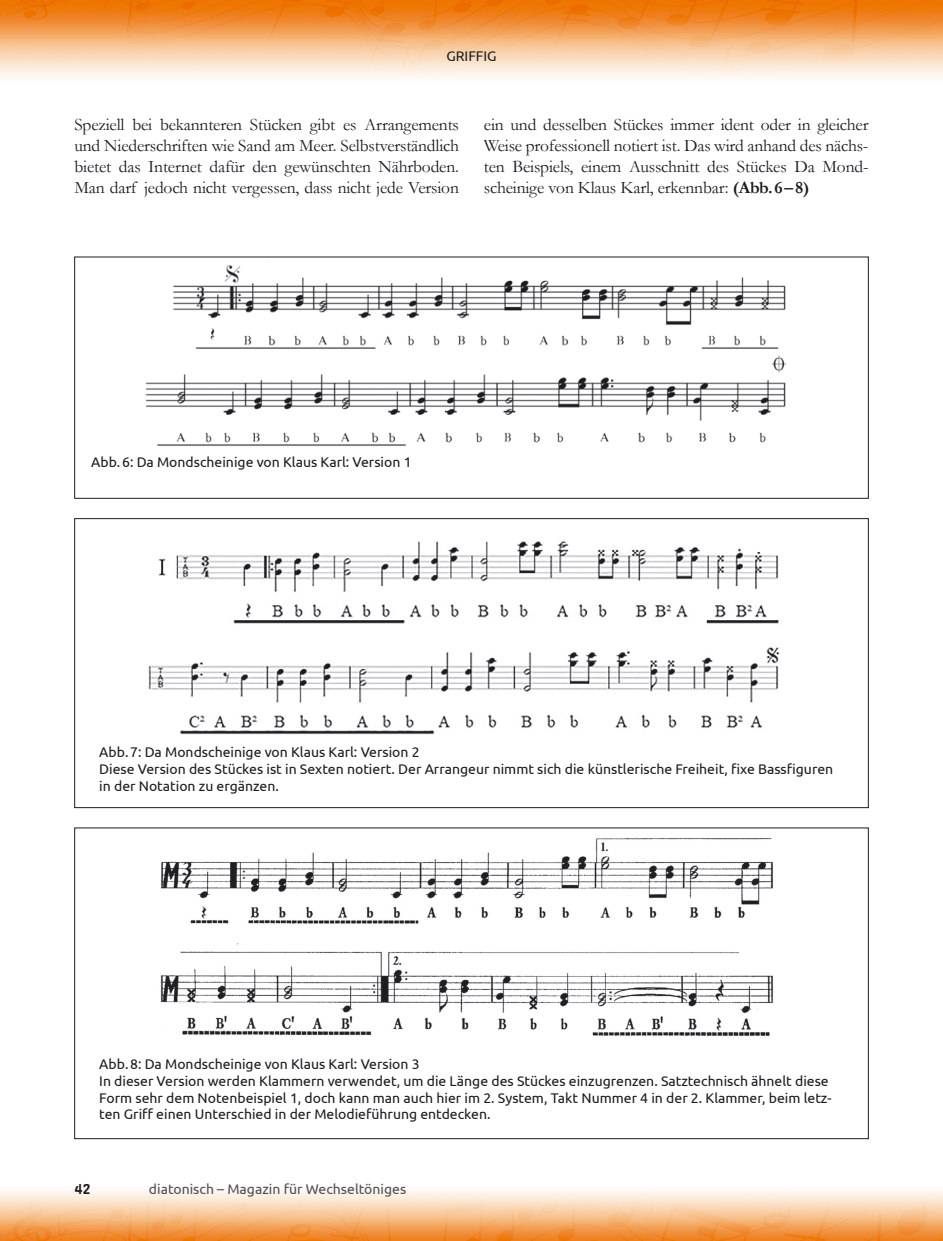
<style>
.page{position:relative;width:943px;height:1241px;background:#fff}
.page>*{position:absolute;margin:0;border:0;box-sizing:border-box;transform-origin:0 0}
.t1{font:17.5px/21px "Garamond";letter-spacing:-.01em;color:#1b1c20;text-align:justify}
.t2{font:14px/16.8px "Ubuntu";color:#1b1c20}
.t3{font:14px "Ubuntu";color:#504e53}
.t4{font:14px "Viga";color:#1b1c20}
.s1{font-weight:700}
</style>
<div class="page">
<img style="left:0;top:1126px;width:943px;height:114px">
<img style="left:0;top:0;width:943px;height:79px">
<img style="left:145px;top:261px;width:642px;height:185px">
<img style="left:148px;top:541px;width:631px;height:194px">
<img style="left:160px;top:838px;width:613px;height:198px">
<p class="t2" style="left:446px;top:47px;width:52px">GRIFFIG</p>
<p class="t1" style="left:74px;top:114px;width:386px">Speziell bei bekannteren Stücken gibt es Arrangements und Niederschriften wie Sand am Meer. Selbstverständlich bietet das Internet dafür den gewünschten Nährboden.<br>Man darf jedoch nicht vergessen, dass nicht jede Version</p>
<p class="t1" style="left:484px;top:114px;width:386px">ein und desselben Stückes immer ident oder in gleicher Weise professionell notiert ist. Das wird anhand des nächs&shy;ten Beispiels, einem Ausschnitt des Stückes Da Mond&shy;scheinige von Klaus Karl, erkennbar: <span class="s1">(Abb. 6 – 8)</span></p>
<p class="t2" style="left:91px;top:453px;width:322px">Abb. 6: Da Mondscheinige von Klaus Karl: Version 1</p>
<p class="t2" style="left:99px;top:743px;width:735px">Abb. 7: Da Mondscheinige von Klaus Karl: Version 2<br>Diese Version des Stückes ist in Sexten notiert. Der Arrangeur nimmt sich die künstlerische Freiheit, fixe Bassfiguren in der Notation zu ergänzen.</p>
<p class="t2" style="left:99px;top:1054px;width:734px">Abb. 8: Da Mondscheinige von Klaus Karl: Version 3<br>In dieser Version werden Klammern verwendet, um die Länge des Stückes einzugrenzen. Satztechnisch ähnelt diese Form sehr dem Notenbeispiel 1, doch kann man auch hier im 2. System, Takt Nummer 4 in der 2. Klammer, beim letz&shy;ten Griff einen Unterschied in der Melodieführung entdecken.</p>
<p class="t4" style="left:74px;top:1179px;width:17px">42</p>
<p class="t3" style="left:149px;top:1179px;width:259px">diatonisch – Magazin für Wechseltöniges</p>
</div>
